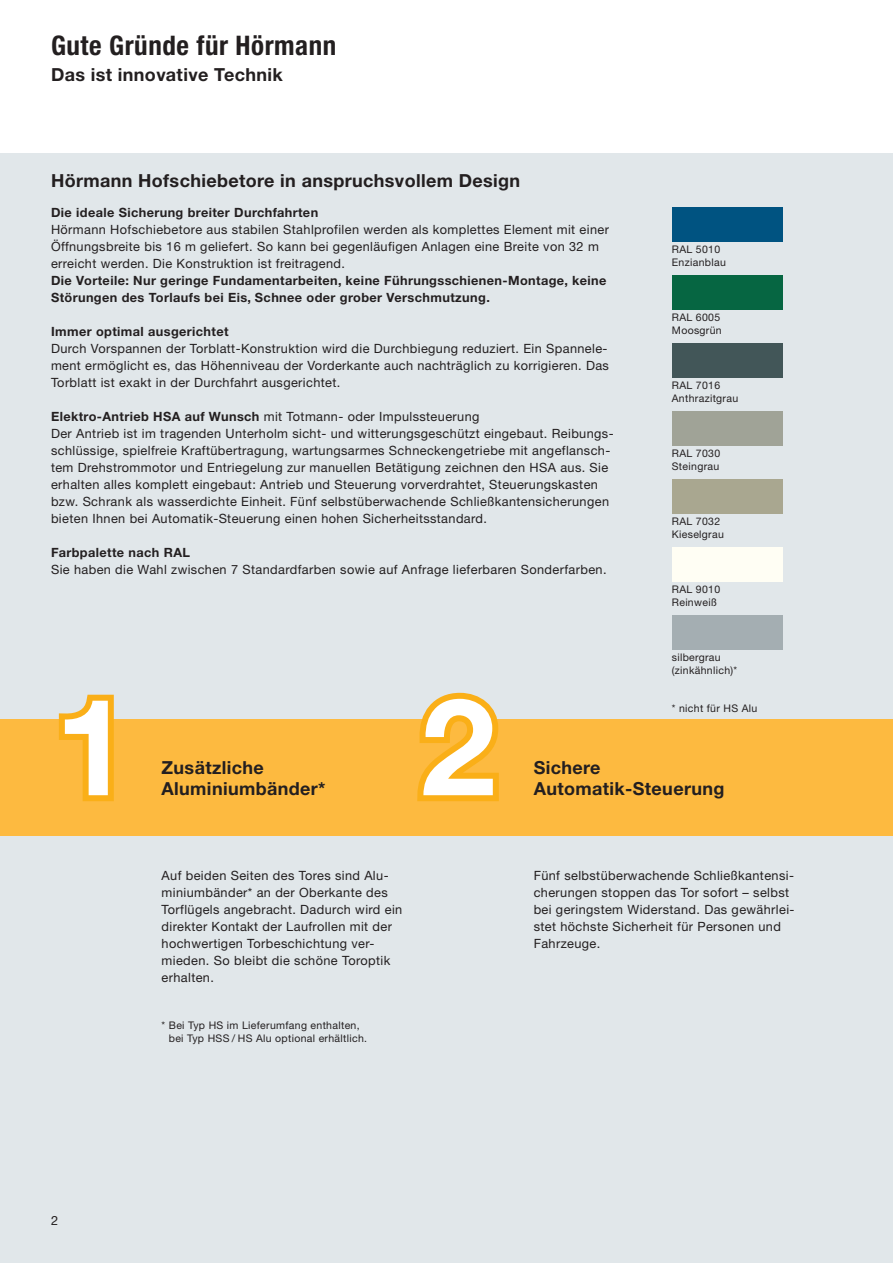
<style>
.page{position:relative;width:893px;height:1263px;background:#fff}
.page>*{position:absolute;margin:0;border:0;box-sizing:border-box;transform-origin:0 0}
.t1{font:700 135px "Hoermann Helvetica Neue";color:#fff}
.t2{font:700 condensed 27px "Hoermann Helvetica Neue";letter-spacing:.02em;color:#231f20}
.t3{font:700 18px/21.3px "Hoermann Helvetica Neue";letter-spacing:.02em;color:#231f20}
.t4{font:12.75px/17px "Hoermann Helvetica Neue Rm";letter-spacing:.03em;color:#231f20}
.t5{font:700 12.75px/17px "Hoermann Helvetica Neue";letter-spacing:.03em;color:#231f20}
.t6{font:10.5px/12.8px "Hoermann Helvetica Neue Rm";letter-spacing:.03em;color:#231f20}
.s1{font-family:"Hoermann Helvetica Neue";font-weight:700}
</style>
<div class="page">
<div style="left:0;top:153px;width:893px;height:1110px;background:#e1e7ea"></div>
<div style="left:0;top:719px;width:893px;height:117px;background:#fdba40"></div>
<div style="left:672px;top:207px;width:110px;height:34px;background:#005381"></div>
<div style="left:672px;top:275px;width:110px;height:34px;background:#066642"></div>
<div style="left:672px;top:343px;width:110px;height:34px;background:#425658"></div>
<div style="left:672px;top:411px;width:110px;height:34px;background:#a0a397"></div>
<div style="left:672px;top:479px;width:110px;height:34px;background:#a9a790"></div>
<div style="left:672px;top:547px;width:110px;height:34px;background:#fffef4"></div>
<div style="left:672px;top:615px;width:110px;height:34px;background:#a4aeb2"></div>
<svg style="left:417px;top:692px;width:82px;height:109px"></svg>
<svg style="left:58px;top:694px;width:56px;height:107px"></svg>
<h2 class="t2" style="left:51px;top:27px;width:287px">Gute Gründe für Hörmann</h2>
<h3 class="t3" style="left:51px;top:62px;width:233px">Das ist innovative Technik</h3>
<h3 class="t3" style="left:51px;top:169px;width:471px">Hörmann Hofschiebetore in anspruchsvollem Design</h3>
<p class="t5" style="left:51px;top:203px;width:269px">Die ideale Sicherung breiter Durchfahrten</p>
<p class="t4" style="left:51px;top:220px;width:559px">Hörmann Hofschiebetore aus stabilen Stahlprofilen werden als komplettes Element mit einer<br>Öffnungsbreite bis 16 m geliefert. So kann bei gegenläufigen Anlagen eine Breite von 32 m erreicht werden. Die Konstruktion ist freitragend.</p>
<p class="t5" style="left:51px;top:271px;width:557px">Die Vorteile: Nur geringe Fundamentarbeiten, keine Führungsschienen-Montage, keine<br>Störungen des Torlaufs bei Eis, Schnee oder grober Verschmutzung.</p>
<p class="t5" style="left:51px;top:322px;width:179px">Immer optimal ausgerichtet</p>
<p class="t4" style="left:51px;top:339px;width:559px;text-align:justify">Durch Vorspannen der Torblatt-Konstruktion wird die Durchbiegung reduziert. Ein Spannele&shy;ment ermöglicht es, das Höhenniveau der Vorderkante auch nachträglich zu korrigieren. Das Torblatt ist exakt in der Durchfahrt ausgerichtet.</p>
<p class="t4" style="left:51px;top:407px;width:564px"><span class="s1">Elektro-Antrieb HSA auf Wunsch</span> mit Totmann- oder Impulssteuerung<br>Der Antrieb ist im tragenden Unterholm sicht- und witterungsgeschützt eingebaut. Reibungs&shy;schlüssige, spielfreie Kraftübertragung, wartungsarmes Schneckengetriebe mit angeflansch&shy;tem Drehstrommotor und Entriegelung zur manuellen Betätigung zeichnen den HSA aus. Sie erhalten alles komplett eingebaut: Antrieb und Steuerung vorverdrahtet, Steuerungskasten bzw. Schrank als wasserdichte Einheit. Fünf selbstüberwachende Schließkantensicherungen bieten Ihnen bei Automatik-Steuerung einen hohen Sicherheitsstandard.</p>
<p class="t5" style="left:51px;top:543px;width:141px">Farbpalette nach RAL</p>
<p class="t4" style="left:51px;top:560px;width:557px">Sie haben die Wahl zwischen 7 Standardfarben sowie auf Anfrage lieferbaren Sonderfarben.</p>
<p class="t6" style="left:672px;top:242px;width:55px">RAL 5010<br>Enzianblau</p>
<p class="t6" style="left:672px;top:310px;width:51px">RAL 6005<br>Moosgrün</p>
<p class="t6" style="left:672px;top:378px;width:68px">RAL 7016<br>Anthrazitgrau</p>
<p class="t6" style="left:672px;top:446px;width:50px">RAL 7030<br>Steingrau</p>
<p class="t6" style="left:672px;top:514px;width:54px">RAL 7032<br>Kieselgrau</p>
<p class="t6" style="left:672px;top:582px;width:50px">RAL 9010<br>Reinweiß</p>
<h1 class="t1" style="left:55px;top:651px;width:77px">1</h1>
<h1 class="t1" style="left:421px;top:651px;width:77px">2</h1>
<h3 class="t3" style="left:162px;top:756px;width:165px">Zusätzliche<br>Aluminiumbänder*</h3>
<p class="t4" style="left:162px;top:866px;width:242px">Auf beiden Seiten des Tores sind Alu&shy;miniumbänder* an der Oberkante des Torflügels angebracht. Dadurch wird ein direkter Kontakt der Laufrollen mit der hochwertigen Torbeschichtung ver&shy;mieden. So bleibt die schöne Toroptik erhalten.</p>
<p class="t6" style="left:169px;top:1018px;width:200px;text-indent:-7px">* Bei Typ HS im Lieferumfang enthalten, bei Typ HSS / HS Alu optional erhältlich.</p>
<p class="t6" style="left:672px;top:650px;width:67px">silbergrau (zinkähnlich)*</p>
<p class="t6" style="left:672px;top:701px;width:87px">* nicht für HS Alu</p>
<h3 class="t3" style="left:534px;top:756px;width:192px">Sichere<br>Automatik-Steuerung</h3>
<p class="t4" style="left:534px;top:866px;width:262px">Fünf selbstüberwachende Schließkantensi&shy;cherungen stoppen das Tor sofort – selbst bei geringstem Widerstand. Das gewährlei&shy;stet höchste Sicherheit für Personen und Fahrzeuge.</p>
<p class="t4" style="left:51px;top:1211px;width:9px">2</p>
</div>
